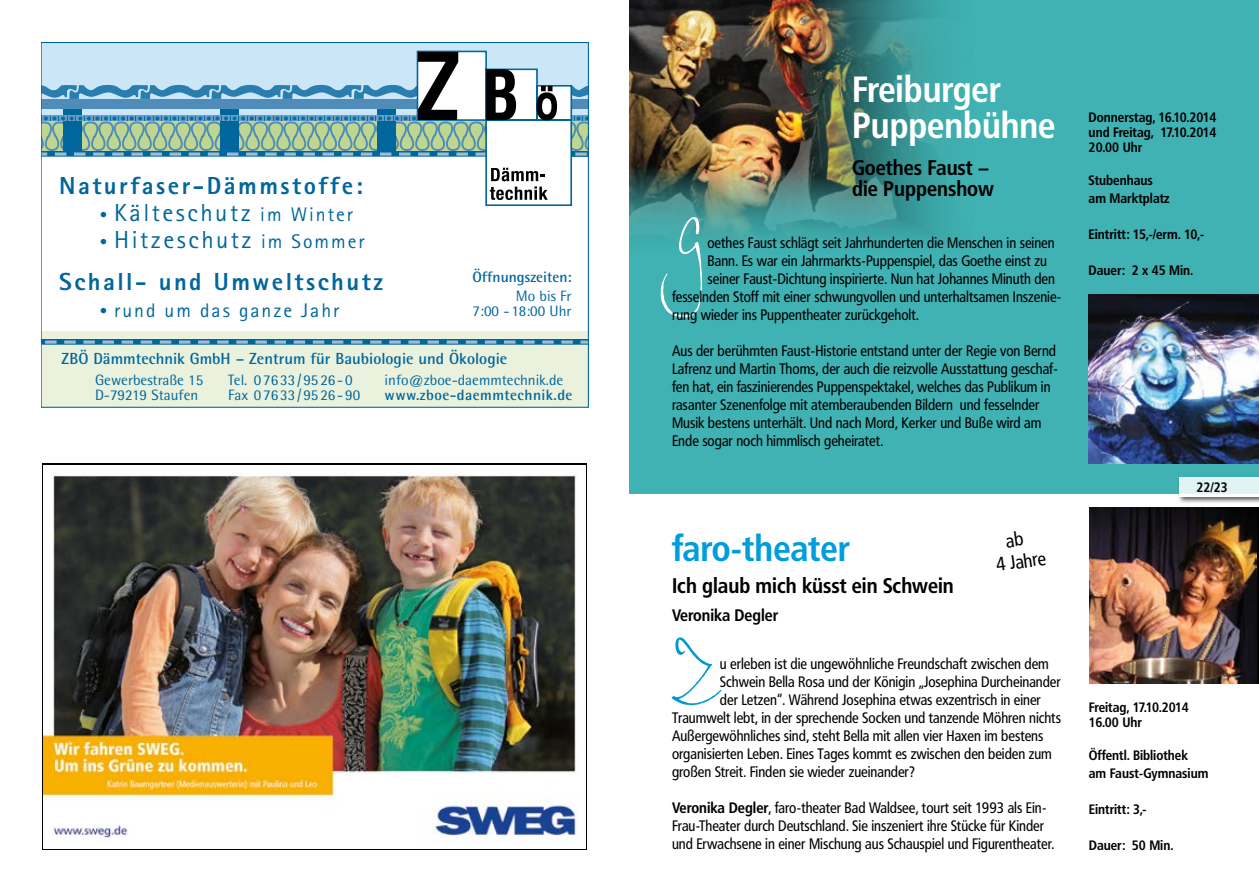
<style>
.page{position:relative;width:1259px;height:893px;background:#fff}
.page>*{position:absolute;margin:0;border:0;box-sizing:border-box;transform-origin:0 0}
.t1{font:84.3px "Petras Script EF";color:#0099cf;scale:.83 1}
.t2{font:84.3px "Petras Script EF";color:#fff;scale:.83 1}
.t3{font:700 36px/36px "Frutiger Condensed BQ";color:#fff}
.t4{font:700 36px "Frutiger Condensed BQ";color:#009ddc}
.t5{font:800 24.6px/42.3px "Rotis Sans Serif";letter-spacing:.1em;color:#00669c}
.t6{font:24.6px "Rotis Sans Serif";letter-spacing:.1em;color:#00669c}
.t7{font:700 21px/21px "Frutiger Condensed BQ";color:#000}
.t8{font:19.65px "Rotis Sans Serif";letter-spacing:.1em;color:#00669c}
.t9{font:19.05px/22.2px "Frutiger Condensed BQ";color:#000;text-align:center}
.t10{font:700 16.5px "Frutiger Condensed BQ";color:#000}
.t11{font:700 16.05px "Rotis Semi Sans";color:#00669c}
.t12{font:15px/18px "Frutiger Condensed BQ";color:#000}
.t13{font:15px/15px "Rotis Semi Sans";color:#00669c}
.t14{font:700 15px "Rotis Semi Sans";letter-spacing:.03em;color:#00669c}
.t15{font:700 15px "Rotis Semi Sans";color:#00669c}
.t16{font:700 13.5px/15px "Frutiger Condensed BQ";color:#000}
.s1{font-size:15px}
.s2{font-size:19.65px}
.s3{font-weight:400;font-size:15px}
.s4{font-weight:400}
.s5{font-weight:400;font-size:19.65px}
.s6{font-weight:700}
</style>
<div class="page">
<div style="left:629px;top:0;width:630px;height:494px;background:#40b2b3"></div>
<img style="left:1089px;top:295px;width:170px;height:168px">
<img style="left:1089px;top:508px;width:168px;height:176px">
<img style="left:43px;top:464px;width:544px;height:386px">
<div style="left:1177px;top:475px;width:82px;height:29px;background:#000;opacity:.75"></div>
<svg style="left:1178px;top:477px;width:81px;height:20px;fill:#e1f3f3"></svg>
<div style="left:41px;top:43px;width:547px;height:90px;background:#cbe7f7"></div>
<div style="left:41px;top:332px;width:547px;height:75px;background:#eaf2dd"></div>
<svg style="left:43px;top:51px;width:543px;height:155px"></svg>
<svg style="left:43px;top:340px;width:543px;height:4px;background:#4c8db7"></svg>
<hr style="left:41px;top:339px;width:547px;height:1px;background:#00669c">
<hr style="left:41px;top:344px;width:547px;height:1px;background:#00669c">
<img style="left:629px;top:0;width:316px;height:238px">
<h3 class="t5" style="left:59px;top:165px;width:305px">Naturfaser-Dämmstoffe:</h3>
<h3 class="t6" style="left:100px;top:198px;width:255px"><span class="s1">•</span> Kälteschutz <span class="s2">im Winter</span></h3>
<h3 class="t5" style="left:59px;top:218px;width:325px;text-indent:41px"><span class="s3">•</span> <span class="s4">Hitzeschutz</span> <span class="s5">im Sommer<br></span>Schall- und Umweltschutz</h3>
<h3 class="t8" style="left:100px;top:298px;width:241px"><span class="s1">•</span> rund um das ganze Jahr</h3>
<p class="t15" style="left:472px;top:267px;width:101px">Öffnungszeiten:</p>
<p class="t13" style="left:472px;top:288px;width:101px;text-align:right">Mo bis Fr<br>7:00 -18:00 Uhr</p>
<p class="t11" style="left:62px;top:349px;width:447px">ZBÖ Dämmtechnik GmbH – Zentrum für Baubiologie und Ökologie</p>
<p class="t13" style="left:95px;top:373px;width:110px">Gewerbestraße 15<br>D-79219 Staufen</p>
<p class="t13" style="left:228px;top:373px;width:134px">Tel. 07633/9526-0<br>Fax 07633/9526-90</p>
<p class="t13" style="left:385px;top:373px;width:180px">info@zboe-daemmtechnik.de</p>
<p class="t14" style="left:385px;top:386px;width:189px">www.zboe-daemmtechnik.de</p>
<h2 class="t3" style="left:852px;top:71px;width:205px">Freiburger<br>Puppenbühne</h2>
<h3 class="t7" style="left:852px;top:157px;width:143px">Goethes Faust – die Puppenshow</h3>
<h1 class="t2" style="left:672px;top:193px;width:44px">G</h1>
<p class="t12" style="left:707px;top:233px;width:349px">oethes Faust schlägt seit Jahrhunderten die Menschen in seinen</p>
<p class="t12" style="left:707px;top:251px;width:341px">Bann. Es war ein Jahrmarkts-Puppenspiel, das Goethe einst zu</p>
<p class="t12" style="left:707px;top:269px;width:349px">seiner Faust-Dichtung inspirierte. Nun hat Johannes Minuth den</p>
<p class="t12" style="left:672px;top:287px;width:391px">fesselnden Stoff mit einer schwungvollen und unterhaltsamen Inszenie-</p>
<p class="t12" style="left:672px;top:305px;width:248px">rung wieder ins Puppentheater zurückgeholt.</p>
<p class="t12" style="left:672px;top:341px;width:387px">Aus der berühmten Faust-Historie entstand unter der Regie von Bernd Lafrenz und Martin Thoms, der auch die reizvolle Ausstattung geschaf&shy;fen hat, ein faszinierendes Puppenspektakel, welches das Publikum in rasanter Szenenfolge mit atemberaubenden Bildern und fesselnder Musik bestens unterhält. Und nach Mord, Kerker und Buße wird am Ende sogar noch himmlisch geheiratet.</p>
<h2 class="t4" style="left:672px;top:526px;width:179px">faro-theater</h2>
<h3 class="t7" style="left:672px;top:575px;width:283px">Ich glaub mich küsst ein Schwein</h3>
<p class="t10" style="left:672px;top:605px;width:108px">Veronika Degler</p>
<p class="t9" style="left:991px;top:532px;width:51px;rotate:-8deg">ab<br>4 Jahre</p>
<h1 class="t1" style="left:672px;top:614px;width:59px">Z</h1>
<p class="t12" style="left:720px;top:654px;width:330px">u erleben ist die ungewöhnliche Freundschaft zwischen dem</p>
<p class="t12" style="left:720px;top:672px;width:342px">Schwein Bella Rosa und der Königin „Josephina Durcheinander</p>
<p class="t12" style="left:720px;top:690px;width:322px">der Letzen“. Während Josephina etwas exzentrisch in einer</p>
<p class="t12" style="left:672px;top:708px;width:390px">Traumwelt lebt, in der sprechende Socken und tanzende Möhren nichts</p>
<p class="t12" style="left:672px;top:726px;width:373px">Außergewöhnliches sind, steht Bella mit allen vier Haxen im bestens</p>
<p class="t12" style="left:672px;top:744px;width:381px">organisierten Leben. Eines Tages kommt es zwischen den beiden zum</p>
<p class="t12" style="left:672px;top:762px;width:245px">großen Streit. Finden sie wieder zueinander?</p>
<p class="t12" style="left:672px;top:798px;width:384px"><span class="s6">Veronika Degler</span>, faro-theater Bad Waldsee, tourt seit 1993 als Ein-<br>Frau-Theater durch Deutschland. Sie inszeniert ihre Stücke für Kinder und Erwachsene in einer Mischung aus Schauspiel und Figurentheater.</p>
<p class="t16" style="left:1088px;top:109px;width:129px;text-align:justify">Donnerstag, 16.10.2014 und Freitag, 17.10.2014<br>20.00 Uhr</p>
<p class="t16" style="left:1088px;top:171px;width:82px;line-height:18px">Stubenhaus am Marktplatz</p>
<p class="t16" style="left:1088px;top:226px;width:117px">Eintritt: 15,-/erm. 10,-</p>
<p class="t16" style="left:1088px;top:262px;width:106px">Dauer: 2 x 45 Min.</p>
<p class="t16" style="left:1196px;top:480px;width:33px">22/23</p>
<p class="t16" style="left:1089px;top:700px;width:101px">Freitag, 17.10.2014<br>16.00 Uhr</p>
<p class="t16" style="left:1089px;top:746px;width:121px;line-height:18px">Öffentl. Bibliothek am Faust-Gymnasium</p>
<p class="t16" style="left:1089px;top:802px;width:59px">Eintritt: 3,-</p>
<p class="t16" style="left:1089px;top:838px;width:86px">Dauer: 50 Min.</p>
</div>
